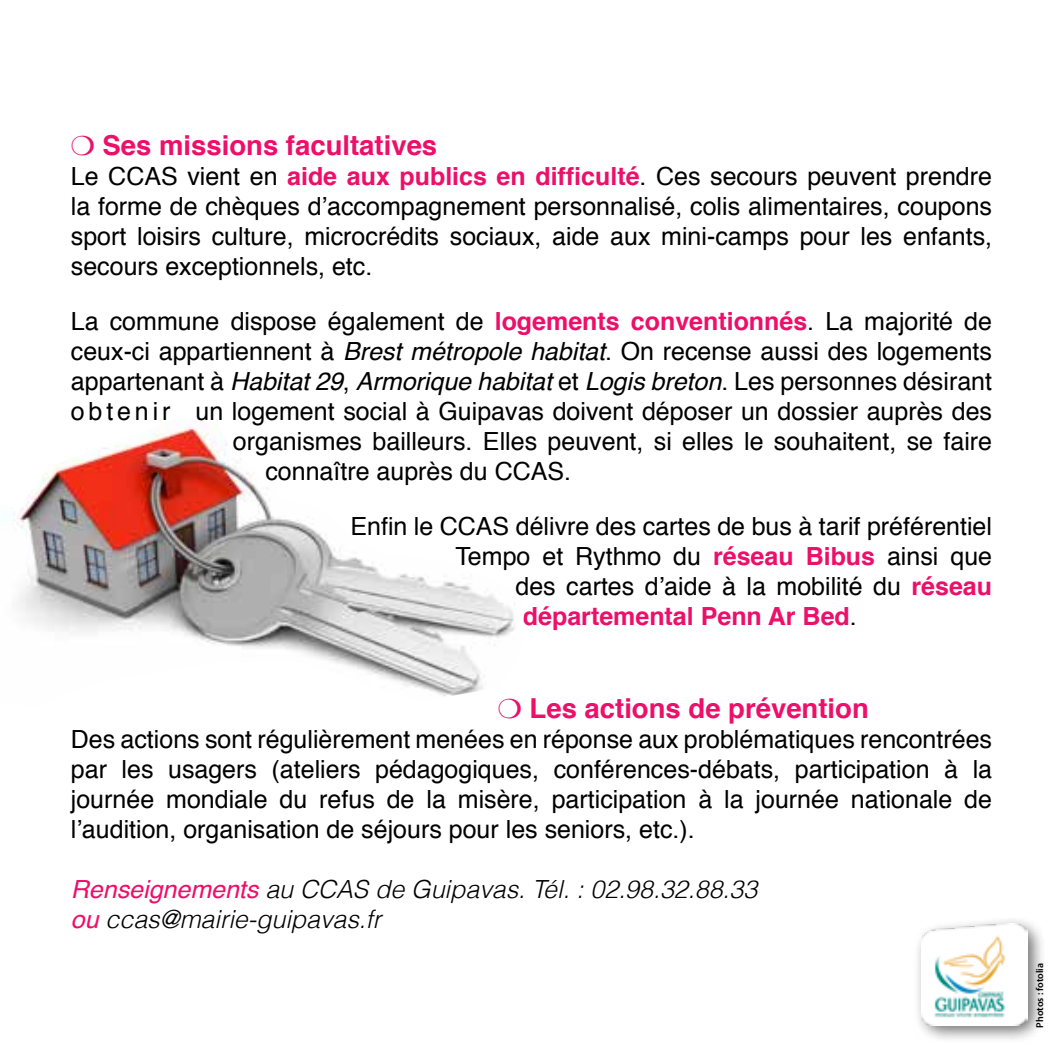
<style>
.page{position:relative;width:1063px;height:1063px;background:#fff}
.page>*{position:absolute;margin:0;border:0;box-sizing:border-box;transform-origin:0 0}
.t1{font:700 27.5px "Helvetica";color:#ed0f69}
.t2{font:25px/30px "Helvetica";color:#000;text-align:justify}
.t3{font:italic 300 25px/30px "Helvetica";color:#000}
.t4{font:700 25px "Helvetica";color:#ed0f69}
.t5{font:600 10px "Myriad Pro";color:#000}
.s1{font-weight:700;color:#ed0f69}
.s2{font-style:italic}
.s3{font-weight:400;color:#000}
.s4{font-weight:400;color:#ed0f69}
</style>
<div class="page">
<div style="left:913px;top:916px;width:134px;height:128px;background:#000;opacity:.55"></div>
<img style="left:921px;top:924px;width:107px;height:102px">
<img style="left:13px;top:419px;width:502px;height:278px">
<p class="t1" style="left:103px;top:123px;width:336px">Ses missions facultatives</p>
<p class="t2" style="left:71px;top:162px;width:923px">Le CCAS vient en <span class="s1">aide aux publics en difficulté</span>. Ces secours peuvent prendre la forme de chèques d’accompagnement personnalisé, colis alimentaires, coupons sport loisirs culture, microcrédits sociaux, aide aux mini-camps pour les enfants, secours exceptionnels, etc.</p>
<p class="t2" style="left:71px;top:307px;width:923px">La commune dispose également de <span class="s1">logements conventionnés</span>. La majorité de</p>
<p class="t2" style="left:71px;top:337px;width:923px">ceux-ci appartiennent à <span class="s2">Brest métropole habitat</span>. On recense aussi des logements</p>
<p class="t2" style="left:71px;top:367px;width:923px">appartenant à <span class="s2">Habitat 29</span>, <span class="s2">Armorique habitat</span> et <span class="s2">Logis breton</span>. Les personnes désirant</p>
<p class="t2" style="left:71px;top:397px;width:923px">o b t e n i r un logement social à Guipavas doivent déposer un dossier auprès des</p>
<p class="t2" style="left:233px;top:427px;width:761px">organismes bailleurs. Elles peuvent, si elles le souhaitent, se faire</p>
<p class="t2" style="left:265px;top:457px;width:307px">connaître auprès du CCAS.</p>
<p class="t2" style="left:350px;top:512px;width:643px">Enfin le CCAS délivre des cartes de bus à tarif préférentiel</p>
<p class="t2" style="left:455px;top:542px;width:538px">Tempo et Rythmo du <span class="s1">réseau Bibus</span> ainsi que</p>
<p class="t2" style="left:515px;top:572px;width:478px">des cartes d’aide à la mobilité du <span class="s1">réseau</span></p>
<p class="t4" style="left:523px;top:596px;width:335px">départemental Penn Ar Bed<span class="s3">.</span></p>
<p class="t1" style="left:530px;top:686px;width:341px">Les actions de prévention</p>
<p class="t2" style="left:71px;top:725px;width:923px">Des actions sont régulièrement menées en réponse aux problématiques rencontrées par les usagers (ateliers pédagogiques, conférences-débats, participation à la journée mondiale du refus de la misère, participation à la journée nationale de l’audition, organisation de séjours pour les seniors, etc.).</p>
<p class="t3" style="left:71px;top:874px;width:688px"><span class="s4">Renseignements</span> au CCAS de Guipavas. Tél. : 02.98.32.88.33 <span class="s4">ou</span> ccas@mairie-guipavas.fr</p>
<p class="t5" style="left:1033px;top:1028px;width:66px;rotate:-90deg">Photos : fotolia</p>
</div>
